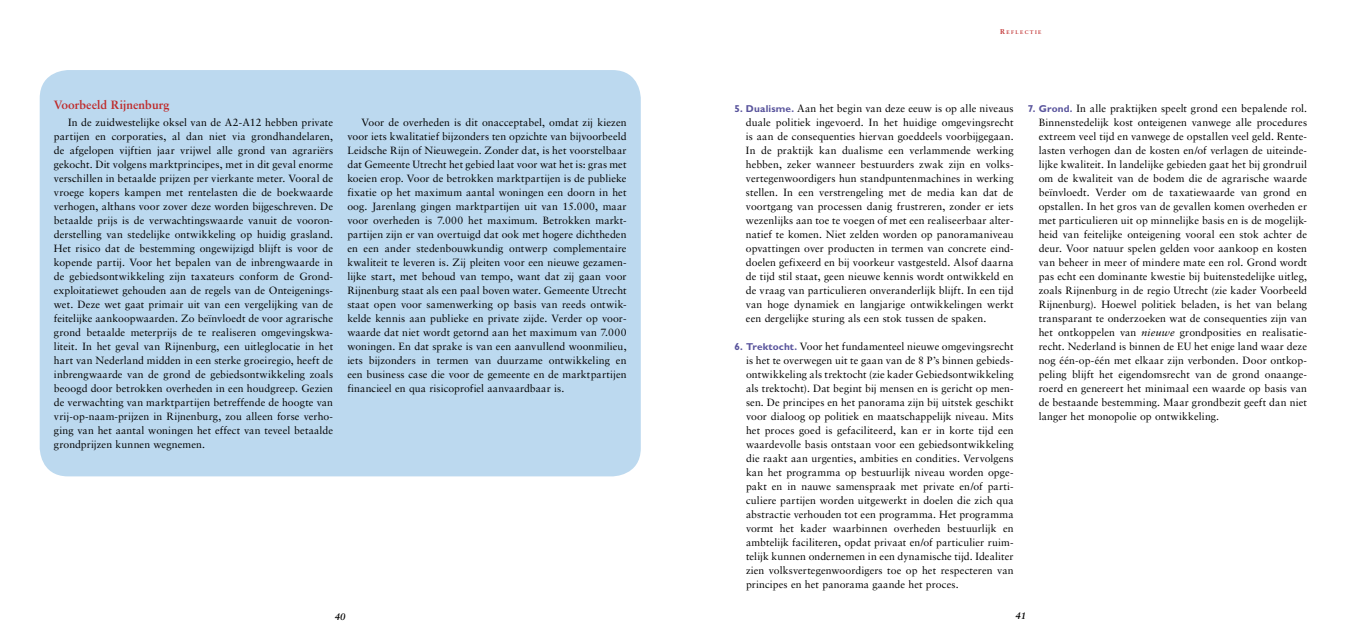
<style>
.page{position:relative;width:1361px;height:644px;background:#fff}
.page>*{position:absolute;margin:0;border:0;box-sizing:border-box;transform-origin:0 0}
.t1{font:700 12px "Sabon LT Std";letter-spacing:.005em;color:#bf2a2a}
.t2{font:10.5px/14px "Sabon LT Std";letter-spacing:.01em;color:#000;text-align:justify}
.t3{font:italic 700 9.5px "Sabon LT Std";color:#000}
.t4{font:5.2px "Sabon Bold Os F";letter-spacing:.265em;color:#bf2a2a}
.s1{font-size:7px}
.s2{font-family:"Gill Sans Std";font-weight:700;font-size:10px;color:#59549c}
.s3{font-style:italic}
</style>
<div class="page">
<div style="left:40px;top:70px;width:601px;height:406px;background:#bcd9ef;border-radius:28px"></div>
<p class="t1" style="left:54px;top:97px;width:117px">Voorbeeld Rijnenburg</p>
<p class="t2" style="left:54px;top:115px;width:281px;text-indent:14px">In de zuidwestelijke oksel van de A2-A12 hebben private partijen en corporaties, al dan niet via grondhandelaren, de afgelopen vijftien jaar vrijwel alle grond van agrariërs gekocht. Dit volgens marktprincipes, met in dit geval enorme verschillen in betaalde prijzen per vierkante meter. Vooral de vroege kopers kampen met rentelasten die de boekwaarde verhogen, althans voor zover deze worden bijgeschreven. De betaalde prijs is de verwachtingswaarde vanuit de vooron&shy;derstelling van stedelijke ontwikkeling op huidig grasland.<br>Het risico dat de bestemming ongewijzigd blijft is voor de kopende partij. Voor het bepalen van de inbrengwaarde in de gebiedsontwikkeling zijn taxateurs conform de Grond&shy;exploitatiewet gehouden aan de regels van de Onteigenings&shy;wet. Deze wet gaat primair uit van een vergelijking van de feitelijke aankoopwaarden. Zo beïnvloedt de voor agrarische grond betaalde meterprijs de te realiseren omgevingskwa&shy;liteit. In het geval van Rijnenburg, een uitleglocatie in het hart van Nederland midden in een sterke groeiregio, heeft de inbrengwaarde van de grond de gebiedsontwikkeling zoals beoogd door betrokken overheden in een houdgreep. Gezien de verwachting van marktpartijen betreffende de hoogte van vrij-op-naam-prijzen in Rijnenburg, zou alleen forse verho&shy;ging van het aantal woningen het effect van teveel betaalde grondprijzen kunnen wegnemen.</p>
<p class="t2" style="left:347px;top:115px;width:281px;text-indent:14px">Voor de overheden is dit onacceptabel, omdat zij kiezen voor iets kwalitatief bijzonders ten opzichte van bijvoorbeeld Leidsche Rijn of Nieuwegein. Zonder dat, is het voorstelbaar dat Gemeente Utrecht het gebied laat voor wat het is: gras met koeien erop. Voor de betrokken marktpartijen is de publieke fixatie op het maximum aantal woningen een doorn in het oog. Jarenlang gingen marktpartijen uit van 15.000, maar voor overheden is 7.000 het maximum. Betrokken markt&shy;partijen zijn er van overtuigd dat ook met hogere dichtheden en een ander stedenbouwkundig ontwerp complementaire kwaliteit te leveren is. Zij pleiten voor een nieuwe gezamen&shy;lijke start, met behoud van tempo, want dat zij gaan voor Rijnenburg staat als een paal boven water. Gemeente Utrecht staat open voor samenwerking op basis van reeds ontwik&shy;kelde kennis aan publieke en private zijde. Verder op voor&shy;waarde dat niet wordt getornd aan het maximum van 7.000 woningen. En dat sprake is van een aanvullend woonmilieu, iets bijzonders in termen van duurzame ontwikkeling en een business case die voor de gemeente en de marktpartijen financieel en qua risicoprofiel aanvaardbaar is.</p>
<p class="t4" style="left:1000px;top:29px;width:43px"><span class="s1">R</span>EFLECTIE</p>
<p class="t2" style="left:746px;top:101px;width:269px;text-indent:-12px"><span class="s2">5. Dualisme.</span> Aan het begin van deze eeuw is op alle niveaus duale politiek ingevoerd. In het huidige omgevingsrecht is aan de consequenties hiervan goeddeels voorbijgegaan.<br>In de praktijk kan dualisme een verlammende werking hebben, zeker wanneer bestuurders zwak zijn en volks&shy;vertegenwoordigers hun standpuntenmachines in werking stellen. In een verstrengeling met de media kan dat de voortgang van processen danig frustreren, zonder er iets wezenlijks aan toe te voegen of met een realiseerbaar alter&shy;natief te komen. Niet zelden worden op panoramaniveau opvattingen over producten in termen van concrete eind&shy;doelen gefixeerd en bij voorkeur vastgesteld. Alsof daarna de tijd stil staat, geen nieuwe kennis wordt ontwikkeld en de vraag van particulieren onveranderlijk blijft. In een tijd van hoge dynamiek en langjarige ontwikkelingen werkt een dergelijke sturing als een stok tussen de spaken.</p>
<p class="t2" style="left:746px;top:339px;width:269px;text-indent:-12px"><span class="s2">6. Trektocht.</span> Voor het fundamenteel nieuwe omgevingsrecht is het te overwegen uit te gaan van de 8 P’s binnen gebieds&shy;ontwikkeling als trektocht (zie kader Gebiedsontwikkeling als trektocht). Dat begint bij mensen en is gericht op men&shy;sen. De principes en het panorama zijn bij uitstek geschikt voor dialoog op politiek en maatschappelijk niveau. Mits het proces goed is gefaciliteerd, kan er in korte tijd een waardevolle basis ontstaan voor een gebiedsontwikkeling die raakt aan urgenties, ambities en condities. Vervolgens kan het programma op bestuurlijk niveau worden opge&shy;pakt en in nauwe samenspraak met private en/of parti&shy;culiere partijen worden uitgewerkt in doelen die zich qua abstractie verhouden tot een programma. Het programma vormt het kader waarbinnen overheden bestuurlijk en ambtelijk faciliteren, opdat privaat en/of particulier ruim&shy;telijk kunnen ondernemen in een dynamische tijd. Idealiter zien volksvertegenwoordigers toe op het respecteren van principes en het panorama gaande het proces.</p>
<p class="t2" style="left:1038px;top:101px;width:270px;text-indent:-11px"><span class="s2">7. Grond.</span> In alle praktijken speelt grond een bepalende rol.<br>Binnenstedelijk kost onteigenen vanwege alle procedures extreem veel tijd en vanwege de opstallen veel geld. Rente&shy;lasten verhogen dan de kosten en/of verlagen de uiteinde&shy;lijke kwaliteit. In landelijke gebieden gaat het bij grondruil om de kwaliteit van de bodem die de agrarische waarde beïnvloedt. Verder om de taxatiewaarde van grond en opstallen. In het gros van de gevallen komen overheden er met particulieren uit op minnelijke basis en is de mogelijk&shy;heid van feitelijke onteigening vooral een stok achter de deur. Voor natuur spelen gelden voor aankoop en kosten van beheer in meer of mindere mate een rol. Grond wordt pas echt een dominante kwestie bij buitenstedelijke uitleg, zoals Rijnenburg in de regio Utrecht (zie kader Voorbeeld Rijnenburg). Hoewel politiek beladen, is het van belang transparant te onderzoeken wat de consequenties zijn van het ontkoppelen van <span class="s3">nieuwe</span> grondposities en realisatie&shy;recht. Nederland is binnen de EU het enige land waar deze nog één-op-één met elkaar zijn verbonden. Door ontkop&shy;peling blijft het eigendomsrecht van de grond onaange&shy;roerd en genereert het minimaal een waarde op basis van de bestaande bestemming. Maar grondbezit geeft dan niet langer het monopolie op ontwikkeling.</p>
<p class="t3" style="left:335px;top:610px;width:12px">40</p>
<p class="t3" style="left:1015px;top:609px;width:12px">41</p>
</div>
